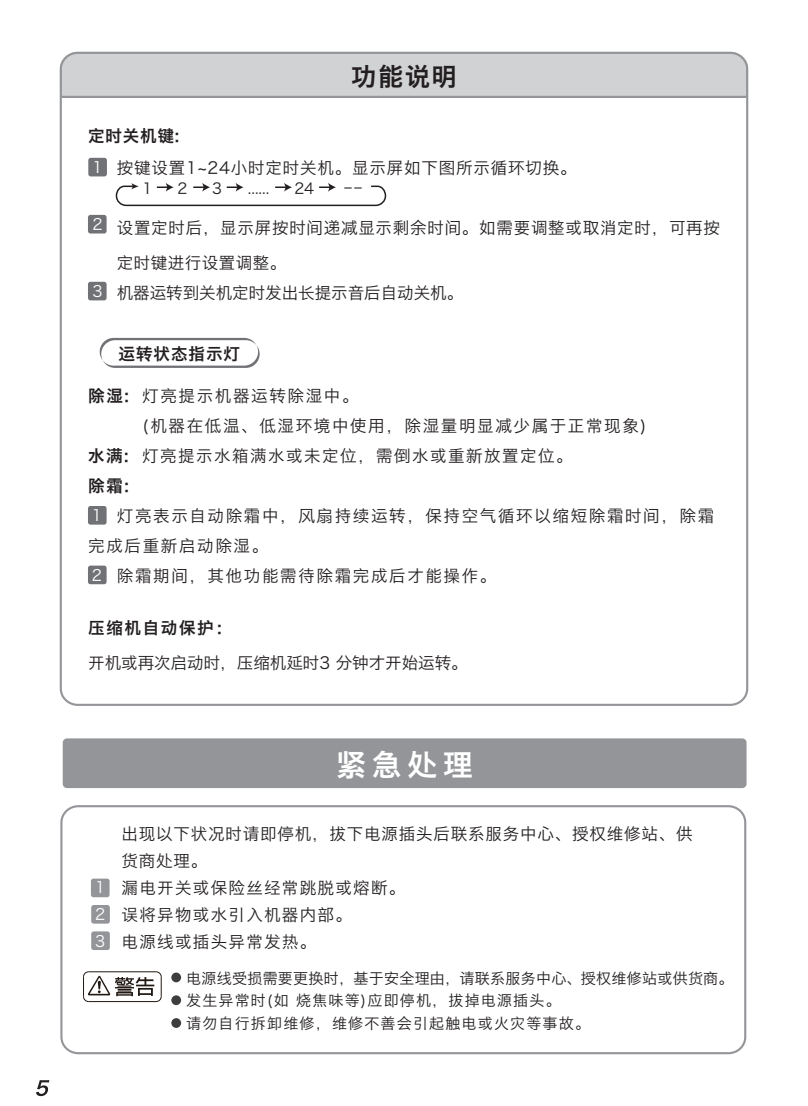
<style>
.page{position:relative;width:808px;height:1106px;background:#fff}
.page>*{position:absolute;margin:0;border:0;box-sizing:border-box;transform-origin:0 0}
.t1{font:29.7px "Hiragino Sans GB W6";color:#fff}
.t2{font:25.2px "Hiragino Sans GB W6";color:#231f20}
.t3{font:16.5px "Hiragino Sans GB W3";letter-spacing:.1em;color:#231f20}
.t4{font:16.5px/27px "Hiragino Sans GB W3";letter-spacing:.08em;color:#231f20}
.t5{font:16.5px/34.5px "Hiragino Sans GB W3";letter-spacing:.045em;color:#231f20}
.t6{font:16.5px "Hiragino Sans GB W3";color:#231f20}
.t7{font:16.5px "Hiragino Sans GB W3";letter-spacing:.05em;color:#231f20}
.t8{font:16.5px "Hiragino Sans GB W6";letter-spacing:.06em;color:#231f20}
.t9{font:16.5px "Hiragino Sans GB W6";letter-spacing:.1em;color:#231f20}
.t10{font:16.5px "Sim Hei";color:#231f20}
.t11{font:15.45px/26.5px "Hiragino Sans GB W3";color:#fff;text-align:justify}
.t12{font:15px/22.5px "Hiragino Sans GB W3";letter-spacing:.08em;color:#231f20}
.s1{font-family:"Hiragino Sans GB W6"}
</style>
<div class="page">
<svg style="left:36px;top:1080px;width:13px;height:16px"></svg>
<svg style="left:59px;top:51px;width:690px;height:47px;background:#cecfd1"></svg>
<hr style="left:61px;top:96px;width:686px;height:2px;background:#939598">
<svg style="left:115px;top:183px;width:272px;height:24px"></svg>
<div style="left:88px;top:158px;width:19px;height:18px;background:#717275;border-radius:3px"></div>
<div style="left:88px;top:215px;width:19px;height:18px;background:#717275;border-radius:3px"></div>
<div style="left:88px;top:282px;width:19px;height:18px;background:#717275;border-radius:3px"></div>
<svg style="left:100px;top:338px;width:160px;height:30px"></svg>
<div style="left:88px;top:506px;width:19px;height:18px;background:#717275;border-radius:3px"></div>
<div style="left:88px;top:565px;width:19px;height:19px;background:#717275;border-radius:3px"></div>
<svg style="left:83px;top:971px;width:79px;height:31px"></svg>
<div style="left:171px;top:972px;width:10px;height:10px;background:#3e3e3f;border-radius:50%"></div>
<div style="left:171px;top:995px;width:10px;height:10px;background:#3e3e3f;border-radius:50%"></div>
<div style="left:171px;top:1018px;width:10px;height:9px;background:#3e3e3f;border-radius:50%"></div>
<div style="left:63px;top:738px;width:683px;height:50px;background:#939598;border-radius:4px"></div>
<div style="left:91px;top:878px;width:19px;height:19px;background:#939598;border-radius:3px"></div>
<div style="left:91px;top:905px;width:19px;height:18px;background:#939598;border-radius:3px"></div>
<div style="left:91px;top:931px;width:19px;height:19px;background:#939598;border-radius:3px"></div>
<div style="left:60px;top:805px;width:686px;height:249px;border:2px solid #939598;border-radius:17px"></div>
<p class="t8" style="left:88px;top:125px;width:93px">定时关机键:</p>
<h2 class="t2" style="left:351px;top:60px;width:107px">功能说明</h2>
<p class="t11" style="left:92px;top:153px;width:12px">1</p>
<p class="t11" style="left:92px;top:210px;width:12px">2</p>
<p class="t11" style="left:92px;top:277px;width:12px">3</p>
<p class="t7" style="left:117px;top:158px;width:461px">按键设置1~24小时定时关机。显示屏如下图所示循环切换。</p>
<p class="t12" style="left:143px;top:177px;width:11px">1</p>
<p class="t12" style="left:177px;top:177px;width:11px">2</p>
<p class="t12" style="left:212px;top:177px;width:11px">3</p>
<p class="t12" style="left:248px;top:177px;width:23px">......</p>
<p class="t12" style="left:294px;top:177px;width:21px">24</p>
<p class="t10" style="left:344px;top:180px;width:20px">--</p>
<p class="t5" style="left:117px;top:210px;width:605px">设置定时后，显示屏按时间递减显示剩余时间。如需要调整或取消定时，可再按定时键进行设置调整。</p>
<p class="t6" style="left:117px;top:282px;width:348px">机器运转到关机定时发出长提示音后自动关机。</p>
<p class="t8" style="left:119px;top:343px;width:123px">运转状态指示灯</p>
<p class="t3" style="left:88px;top:385px;width:272px"><span class="s1">除湿:</span> 灯亮提示机器运转除湿中。</p>
<p class="t3" style="left:142px;top:415px;width:506px">(机器在低温、低湿环境中使用，除湿量明显减少属于正常现象)</p>
<p class="t4" style="left:88px;top:442px;width:486px"><span class="s1">水满:</span> 灯亮提示水箱满水或未定位，需倒水或重新放置定位。</p>
<p class="t8" style="left:88px;top:475px;width:42px">除霜:</p>
<p class="t3" style="left:117px;top:505px;width:599px">灯亮表示自动除霜中，风扇持续运转，保持空气循环以缩短除霜时间，除霜</p>
<p class="t3" style="left:88px;top:535px;width:181px">完成后重新启动除湿。</p>
<p class="t3" style="left:117px;top:565px;width:381px">除霜期间，其他功能需待除霜完成后才能操作。</p>
<p class="t11" style="left:92px;top:502px;width:12px">1</p>
<p class="t11" style="left:92px;top:561px;width:12px">2</p>
<p class="t9" style="left:88px;top:617px;width:145px">压缩机自动保护：</p>
<p class="t6" style="left:88px;top:652px;width:381px">开机或再次启动时，压缩机延时3 分钟才开始运转。</p>
<h1 class="t1" style="left:336px;top:745px;width:138px">紧急处理</h1>
<p class="t11" style="left:95px;top:874px;width:12px">1<br>2<br>3</p>
<p class="t4" style="left:122px;top:819px;width:572px">出现以下状况时请即停机，拔下电源插头后联系服务中心、授权维修站、供货商处理。<br>漏电开关或保险丝经常跳脱或熔断。<br>误将异物或水引入机器内部。<br>电源线或插头异常发热。</p>
<p class="t12" style="left:186px;top:966px;width:549px">电源线受损需要更换时，基于安全理由，请联系服务中心、授权维修站或供货商。发生异常时(如 烧焦味等)应即停机，拔掉电源插头。<br>请勿自行拆卸维修，维修不善会引起触电或火灾等事故。</p>
</div>
